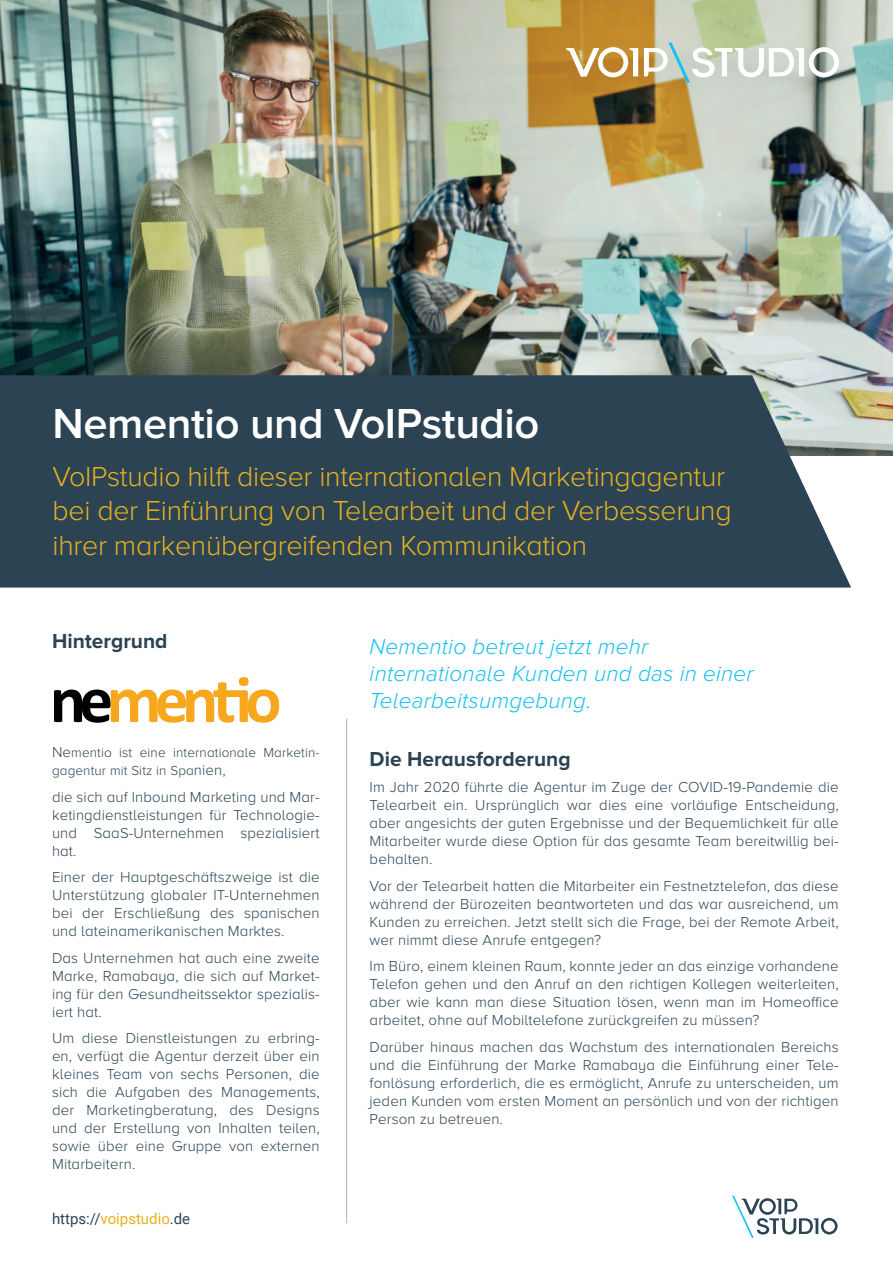
<style>
.page{position:relative;width:893px;height:1263px;background:#fff}
.page>*{position:absolute;margin:0;border:0;box-sizing:border-box;transform-origin:0 0}
.t1{font:600 43.5px "Proxima Nova";letter-spacing:-.01em;color:#fff}
.t2{font:300 28.5px/34.5px "Proxima Nova A";letter-spacing:-.01em;color:#e6b120}
.t3{font:italic 300 22.5px/27px "Proxima Nova A";letter-spacing:.01em;color:#15c0f2}
.t4{font:700 21px "Proxima Nova A";color:#2c4354}
.t5{font:300 15px/18px "Proxima Nova A";letter-spacing:.01em;color:#2c4354;text-align:justify}
.t6{font:15px "Roboto";color:#2c4354}
.t7{font:300 13.5px/18px "Proxima Nova A";letter-spacing:.01em;color:#2c4354}
.s1{font-size:15px}
.s2{color:#e6b120}
</style>
<div class="page">
<img style="left:0;top:0;width:893px;height:455px">
<div style="left:0;top:375px;width:851px;height:212px;background:#2c4354"></div>
<svg style="left:566px;top:47px;width:72px;height:30px"></svg>
<svg style="left:644px;top:43px;width:195px;height:40px"></svg>
<hr style="left:346px;top:719px;width:1px;height:504px;background:#9cb4b7">
<svg style="left:732px;top:1196px;width:105px;height:42px"></svg>
<svg style="left:54px;top:677px;width:225px;height:46px"></svg>
<h1 class="t1" style="left:53px;top:399px;width:488px">Nementio und VoIPstudio</h1>
<h2 class="t2" style="left:53px;top:459px;width:681px">VoIPstudio hilft dieser internationalen Marketingagentur bei der Einführung von Telearbeit und der Verbesserung ihrer markenübergreifenden Kommunikation</h2>
<h3 class="t4" style="left:52px;top:629px;width:117px">Hintergrund</h3>
<p class="t7" style="left:52px;top:743px;width:269px"><span class="s1">Ne</span>mentio ist eine internationale Marketin&shy;gagentur mit Sitz in Spa<span class="s1">nien,</span></p>
<p class="t5" style="left:52px;top:787px;width:269px">die sich auf Inbound Marketing und Mar&shy;ketingdienstleistungen für Technologie&shy;und SaaS-Unternehmen spezialisiert hat.</p>
<p class="t5" style="left:52px;top:868px;width:269px">Einer der Hauptgeschäftszweige ist die Unterstützung globaler IT-Unternehmen bei der Erschließung des spanischen und lateinamerikanischen Marktes.</p>
<p class="t5" style="left:52px;top:948px;width:269px">Das Unternehmen hat auch eine zweite Marke, Ramabaya, die sich auf Market&shy;ing für den Gesundheitssektor spezialis&shy;iert hat.</p>
<p class="t5" style="left:52px;top:1029px;width:269px">Um diese Dienstleistungen zu erbring&shy;en, verfügt die Agentur derzeit über ein kleines Team von sechs Personen, die sich die Aufgaben des Managements, der Marketingberatung, des Designs und der Erstellung von Inhalten teilen, sowie über eine Gruppe von externen Mitarbeitern.</p>
<p class="t6" style="left:52px;top:1208px;width:140px">https://<span class="s2">voipstudio</span>.de</p>
<h3 class="t3" style="left:370px;top:632px;width:386px">Nementio betreut jetzt mehr internationale Kunden und das in einer<br>Telearbeitsumgebung.</h3>
<h3 class="t4" style="left:370px;top:747px;width:202px">Die Herausforderung</h3>
<p class="t5" style="left:370px;top:778px;width:471px">Im Jahr 2020 führte die Agentur im Zuge der COVID-19-Pandemie die Telearbeit ein. Ursprünglich war dies eine vorläufige Entscheidung, aber angesichts der guten Ergebnisse und der Bequemlichkeit für alle Mitarbeiter wurde diese Option für das gesamte Team bereitwillig bei&shy;behalten.</p>
<p class="t5" style="left:370px;top:877px;width:471px">Vor der Telearbeit hatten die Mitarbeiter ein Festnetztelefon, das diese während der Bürozeiten beantworteten und das war ausreichend, um Kunden zu erreichen. Jetzt stellt sich die Frage, bei der Remote Arbeit, wer nimmt diese Anrufe entgegen?</p>
<p class="t5" style="left:370px;top:957px;width:471px">Im Büro, einem kleinen Raum, konnte jeder an das einzige vorhandene Telefon gehen und den Anruf an den richtigen Kollegen weiterleiten, aber wie kann man diese Situation lösen, wenn man im Homeoffice arbeitet, ohne auf Mobiltelefone zurückgreifen zu müssen?</p>
<p class="t5" style="left:370px;top:1038px;width:471px">Darüber hinaus machen das Wachstum des internationalen Bereichs und die Einführung der Marke Ramabaya die Einführung einer Tele&shy;fonlösung erforderlich, die es ermöglicht, Anrufe zu unterscheiden, um jeden Kunden vom ersten Moment an persönlich und von der richtigen Person zu betreuen.</p>
</div>
